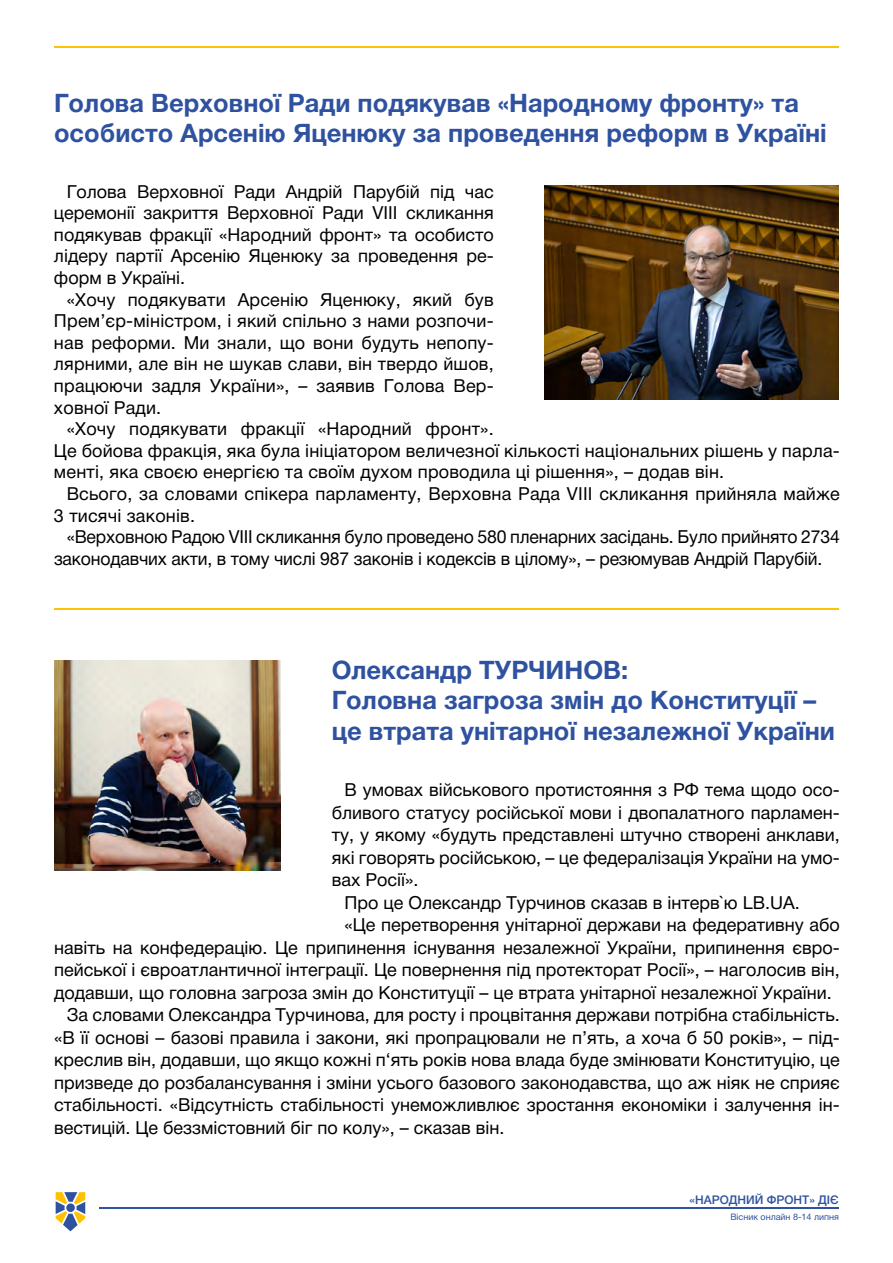
<style>
.page{position:relative;width:893px;height:1263px;background:#fff}
.page>*{position:absolute;margin:0;border:0;box-sizing:border-box;transform-origin:0 0}
.t1{font:25.5px/30.6px "Helvetica 7 Bold";color:#2f52a0}
.t2{font:18px/21.6px "Helvetica 5 Normal";color:#000}
.t3{font:12px "Helvetica 6 Medium";color:#2f52a0}
.t4{font:9px "Helvetica 5 Normal";color:#2f52a0}
</style>
<div class="page">
<hr style="left:54px;top:47px;width:785px;height:1px;background:#fdc300">
<hr style="left:100px;top:1208px;width:739px;height:1px;background:#2f52a0">
<svg style="left:55px;top:1192px;width:31px;height:40px"></svg>
<img style="left:545px;top:186px;width:294px;height:213px">
<hr style="left:54px;top:608px;width:785px;height:1px;background:#fdc300">
<img style="left:54px;top:661px;width:227px;height:210px">
<h1 class="t1" style="left:54px;top:88px;width:774px">Голова Верховної Ради подякував «Народному фронту» та особисто Арсенію Яценюку за проведення реформ в Україні</h1>
<p class="t2" style="left:54px;top:181px;width:441px;text-align:justify;text-indent:13px">Голова Верховної Ради Андрій Парубій під час церемонії закриття Верховної Ради VIII скликання подякував фракції «Народний фронт» та особисто лідеру партії Арсенію Яценюку за проведення ре&shy;форм в Україні.</p>
<p class="t2" style="left:54px;top:289px;width:441px;text-align:justify;text-indent:13px">«Хочу подякувати Арсенію Яценюку, який був Прем’єр-міністром, і який спільно з нами розпочи&shy;нав реформи. Ми знали, що вони будуть непопу&shy;лярними, але він не шукав слави, він твердо йшов, працюючи задля України», – заявив Голова Вер&shy;ховної Ради.</p>
<p class="t2" style="left:54px;top:418px;width:787px;text-indent:13px">«Хочу подякувати фракції «Народний фронт».<br>Це бойова фракція, яка була ініціатором величезної кількості національних рішень у парла&shy;менті, яка своєю енергією та своїм духом проводила ці рішення», – додав він.</p>
<p class="t2" style="left:54px;top:483px;width:787px;text-indent:13px">Всього, за словами спікера парламенту, Верховна Рада VIII скликання прийняла майже<br>3 тисячі законів.</p>
<p class="t2" style="left:54px;top:526px;width:787px;text-indent:13px">«Верховною Радою VIII скликання було проведено 580 пленарних засідань. Було прийнято 2734 законодавчих акти, в тому числі 987 законів і кодексів в цілому», – резюмував Андрій Парубій.</p>
<h1 class="t1" style="left:332px;top:655px;width:505px">Олександр ТУРЧИНОВ:<br>Головна загроза змін до Конституції – це втрата унітарної незалежної України</h1>
<p class="t2" style="left:344px;top:779px;width:497px">В умовах військового протистояння з РФ тема щодо осо-</p>
<p class="t2" style="left:332px;top:802px;width:510px">бливого статусу російської мови і двопалатного парламен-</p>
<p class="t2" style="left:332px;top:824px;width:510px">ту, у якому «будуть представлені штучно створені анклави,</p>
<p class="t2" style="left:332px;top:847px;width:510px">які говорять російською, – це федералізація України на умо-</p>
<p class="t2" style="left:332px;top:869px;width:88px">вах Росії».</p>
<p class="t2" style="left:344px;top:892px;width:457px">Про це Олександр Турчинов сказав в інтерв`ю LB.UA.</p>
<p class="t2" style="left:344px;top:914px;width:497px">«Це перетворення унітарної держави на федеративну або</p>
<p class="t2" style="left:54px;top:937px;width:787px">навіть на конфедерацію. Це припинення існування незалежної України, припинення євро-</p>
<p class="t2" style="left:54px;top:959px;width:787px">пейської і євроатлантичної інтеграції. Це повернення під протекторат Росії», – наголосив він,</p>
<p class="t2" style="left:54px;top:982px;width:779px">додавши, що головна загроза змін до Конституції – це втрата унітарної незалежної України.</p>
<p class="t2" style="left:67px;top:1004px;width:774px">За словами Олександра Турчинова, для росту і процвітання держави потрібна стабільність.</p>
<p class="t2" style="left:54px;top:1027px;width:787px">«В її основі – базові правила і закони, які пропрацювали не п’ять, а хоча б 50 років», – під-</p>
<p class="t2" style="left:54px;top:1049px;width:787px">креслив він, додавши, що якщо кожні п‘ять років нова влада буде змінювати Конституцію, це</p>
<p class="t2" style="left:54px;top:1072px;width:787px">призведе до розбалансування і зміни усього базового законодавства, що аж ніяк не сприяє</p>
<p class="t2" style="left:54px;top:1094px;width:787px">стабільності. «Відсутність стабільності унеможливлює зростання економіки і залучення ін-</p>
<p class="t2" style="left:54px;top:1117px;width:452px">вестицій. Це беззмістовний біг по колу», – сказав він.</p>
<p class="t3" style="left:689px;top:1193px;width:151px">«НАРОДНИЙ ФРОНТ» ДІЄ</p>
<p class="t4" style="left:730px;top:1211px;width:110px">Вісник онлайн 8-14 липня</p>
</div>
